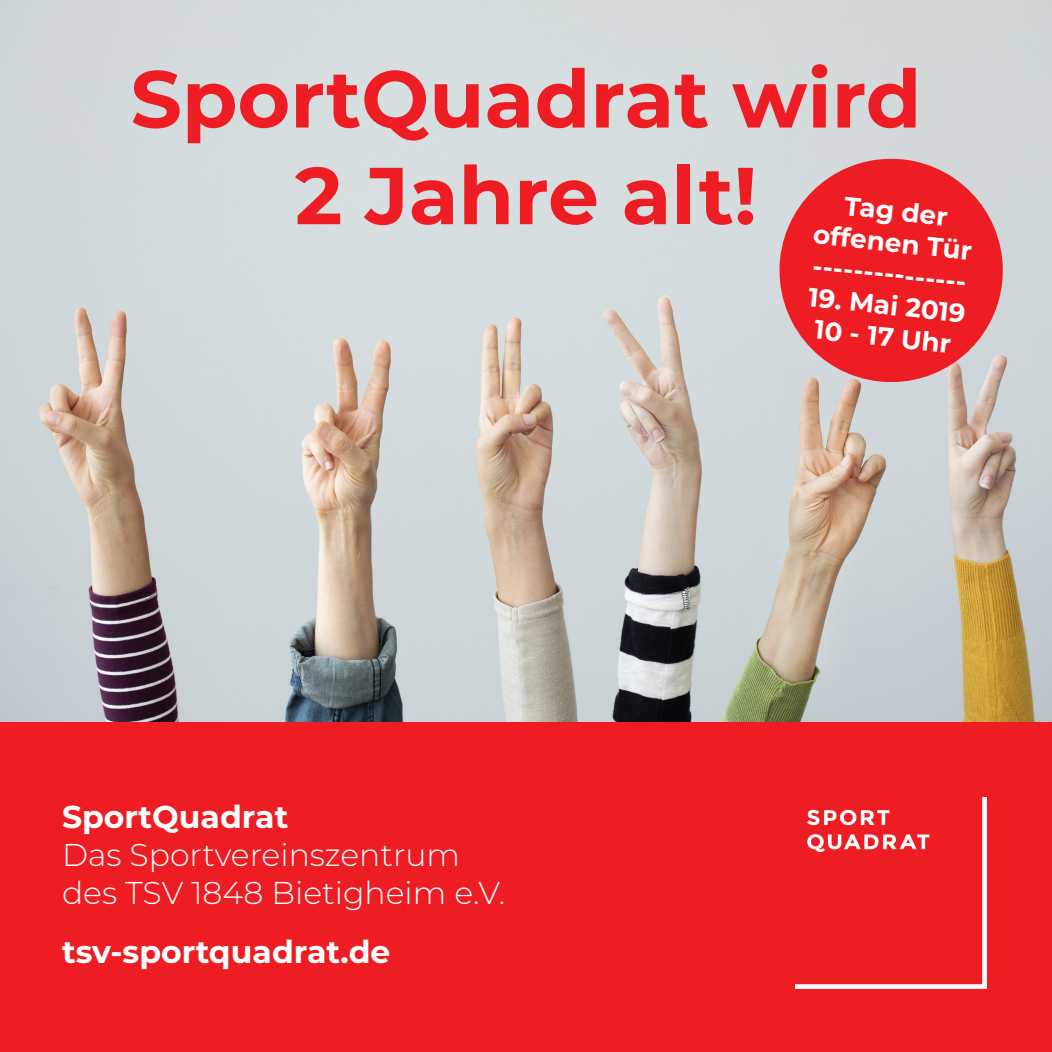
<style>
.page{position:relative;width:1052px;height:1052px;background:#fff}
.page>*{position:absolute;margin:0;border:0;box-sizing:border-box;transform-origin:0 0}
.t1{font:700 80.5px "Montserrat";color:#ee1d23}
.t2{font:300 31.5px "Montserrat";color:#fff}
.t3{font:700 31.5px "Montserrat";color:#fff}
.t4{font:700 26.25px "Montserrat";color:#fff}
</style>
<div class="page">
<img style="left:0;top:0;width:1052px;height:723px">
<div style="left:0;top:723px;width:1052px;height:329px;background:#ee1d23"></div>
<img style="left:795px;top:797px;width:191px;height:191px">
<svg style="left:773px;top:153px;width:235px;height:235px;background:#e55257"></svg>
<p class="t1" style="left:131px;top:41px;width:792px">SportQuadrat wird</p>
<p class="t1" style="left:295px;top:138px;width:463px">2 Jahre alt!</p>
<p class="t4" style="left:846px;top:187px;width:105px;rotate:6deg">Tag der</p>
<p class="t4" style="left:815px;top:215px;width:161px;rotate:6deg">offenen Tür</p>
<p class="t4" style="left:814px;top:247px;width:156px;rotate:6deg">---------------</p>
<p class="t4" style="left:810px;top:278px;width:159px;rotate:6deg">19. Mai 2019</p>
<p class="t4" style="left:816px;top:310px;width:139px;rotate:6deg">10 - 17 Uhr</p>
<p class="t3" style="left:62px;top:794px;width:228px">SportQuadrat</p>
<p class="t2" style="left:62px;top:833px;width:399px">Das Sportvereinszentrum</p>
<p class="t2" style="left:62px;top:871px;width:445px">des TSV 1848 Bietigheim e.V.</p>
<p class="t3" style="left:62px;top:928px;width:330px">tsv-sportquadrat.de</p>
</div>
